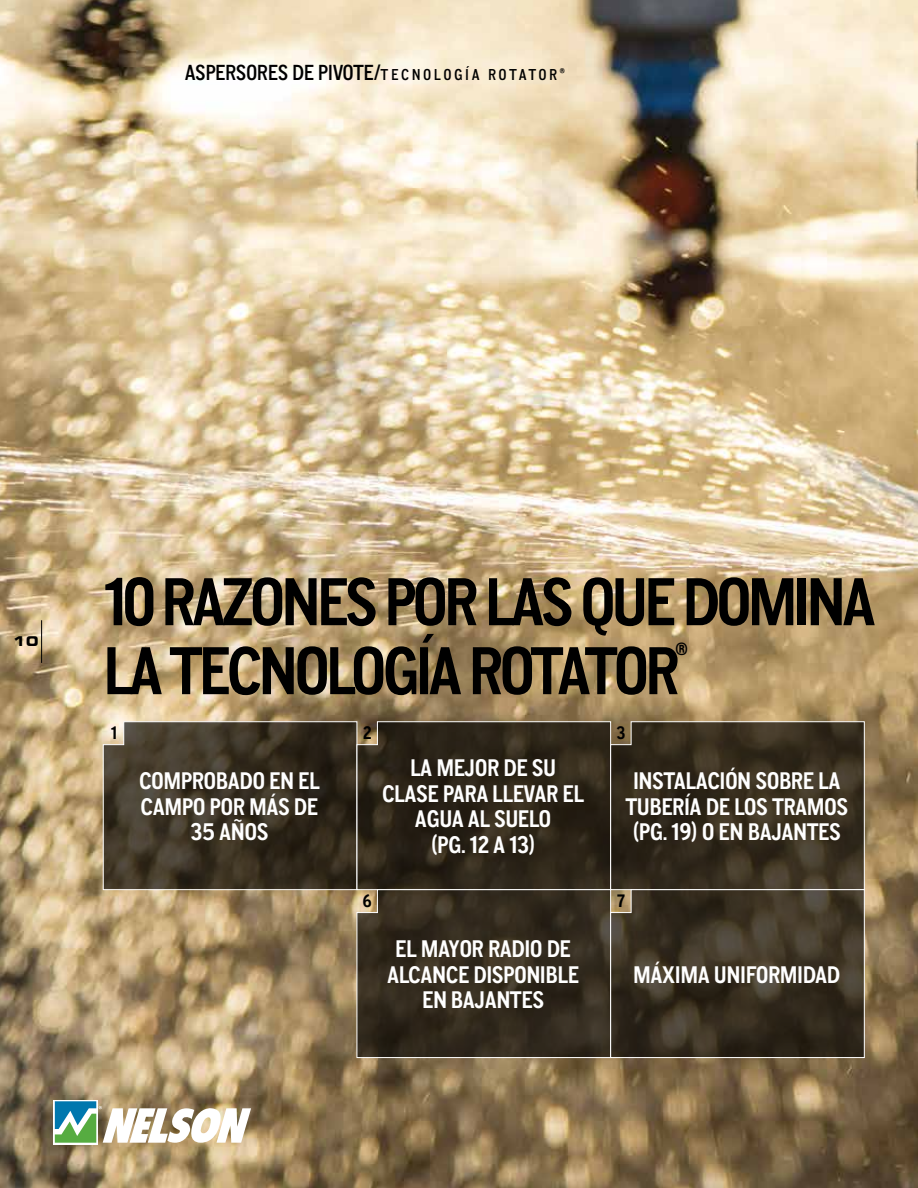
<style>
.page{position:relative;width:918px;height:1188px;background:#fff}
.page>*{position:absolute;margin:0;border:0;box-sizing:border-box;transform-origin:0 0}
.t1{font:700 67.5px/69px "CA Normal";letter-spacing:-.06em;color:#000}
.t2{font:700 24px/25.5px "CA Normal";letter-spacing:-.02em;color:#fff;text-align:center}
.t3{font:500 21.75px "CA Normal";letter-spacing:-.02em;color:#000}
.t4{font:700 18px "CA Normal";color:#000}
.t5{font:700 expanded 13.35px "Square 721 BT";color:#000}
.s1{font-size:15.75px}
</style>
<div class="page">
<img style="left:0;top:0;width:918px;height:1188px">
<svg style="left:103px;top:721px;width:762px;height:337px"></svg>
<hr style="left:41px;top:620px;width:1px;height:43px;background:#000">
<svg style="left:53px;top:1100px;width:45px;height:44px"></svg>
<svg style="left:55px;top:1101px;width:196px;height:42px"></svg>
<p class="t3" style="left:185px;top:58px;width:382px">ASPERSORES DE PIVOTE/<span class="s1">T E C N O L O G Í A R O TAT O R ®</span></p>
<p class="t5" style="left:13px;top:634px;width:28px">10</p>
<h1 class="t1" style="left:103px;top:566px;width:775px">10 RAZONES POR LAS QUE DOMINA<br>LA TECNOLOGÍA ROTATOR<sup>®</sup></h1>
<p class="t4" style="left:111px;top:720px;width:8px">1</p>
<p class="t2" style="left:139px;top:768px;width:182px">COMPROBADO EN EL<br>CAMPO POR MÁS DE<br>35 AÑOS</p>
<p class="t4" style="left:363px;top:720px;width:10px">2</p>
<p class="t2" style="left:382px;top:755px;width:204px">LA MEJOR DE SU<br>CLASE PARA LLEVAR EL<br>AGUA AL SUELO<br>(PG. 12 A 13)</p>
<p class="t4" style="left:363px;top:889px;width:11px">6</p>
<p class="t2" style="left:387px;top:936px;width:193px">EL MAYOR RADIO DE<br>ALCANCE DISPONIBLE<br>EN BAJANTES</p>
<p class="t4" style="left:617px;top:720px;width:10px">3</p>
<p class="t2" style="left:625px;top:768px;width:224px">INSTALACIÓN SOBRE LA<br>TUBERÍA DE LOS TRAMOS (PG. 19) O EN BAJANTES</p>
<p class="t4" style="left:617px;top:889px;width:9px">7</p>
<p class="t2" style="left:633px;top:961px;width:209px">MÁXIMA UNIFORMIDAD</p>
</div>
